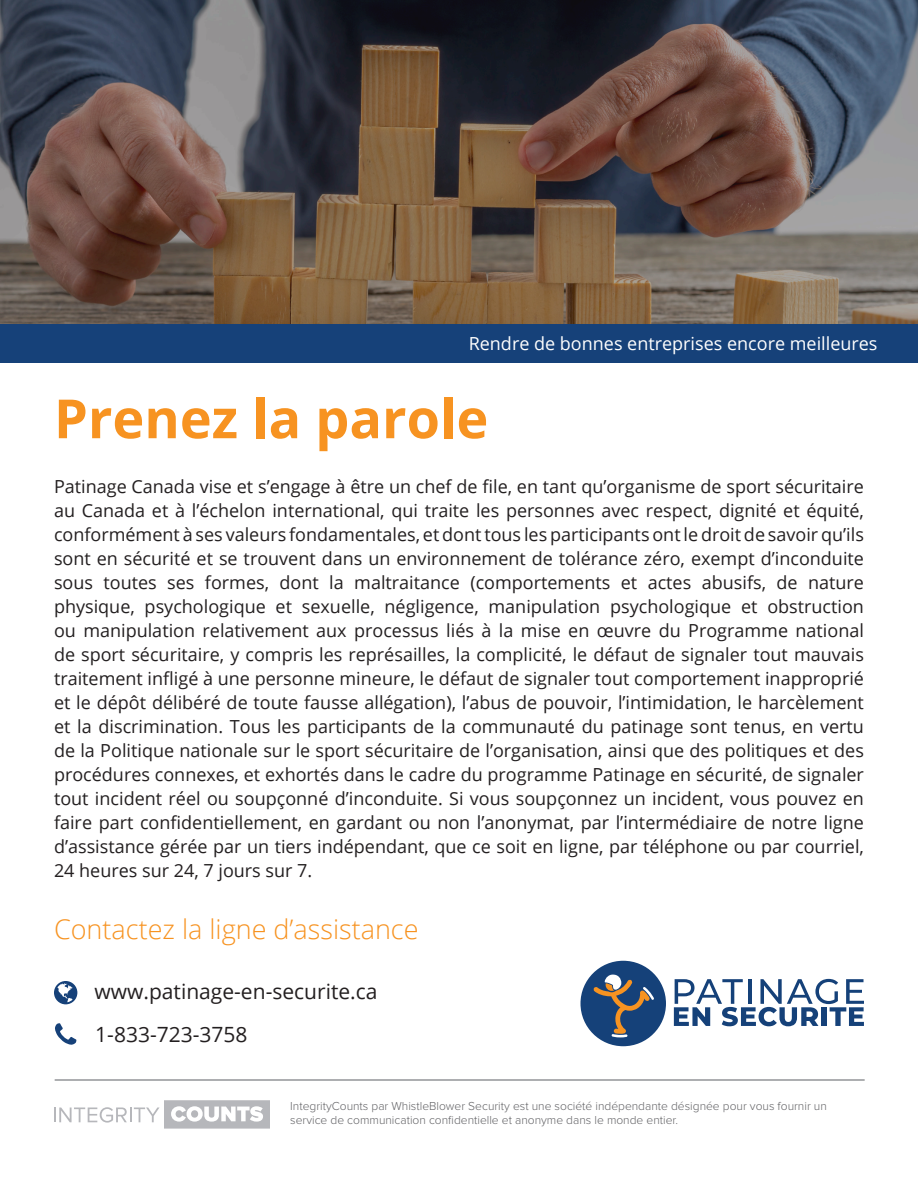
<style>
.page{position:relative;width:918px;height:1188px;background:#fff}
.page>*{position:absolute;margin:0;border:0;box-sizing:border-box;transform-origin:0 0}
.t1{font:700 54px "Open Sans";color:#f79321}
.t2{font:300 27px "Open Sans";color:#f79321}
.t3{font:21px "Open Sans";color:#231f20}
.t4{font:18px/24px "Open Sans";color:#231f20;text-align:justify}
.t5{font:18px "Open Sans";color:#fff}
.t6{font:300 12px/14.4px "Proxima Nova";color:#636366}
</style>
<div class="page">
<svg style="left:0;top:0;width:918px;height:324px;background:#62544e"></svg>
<div style="left:0;top:324px;width:918px;height:39px;background:#164179"></div>
<hr style="left:55px;top:1079px;width:810px;height:2px;background:#939598">
<svg style="left:54px;top:981px;width:23px;height:23px"></svg>
<svg style="left:55px;top:1023px;width:21px;height:22px"></svg>
<svg style="left:54px;top:1100px;width:216px;height:29px"></svg>
<svg style="left:674px;top:979px;width:190px;height:47px"></svg>
<div style="left:581px;top:961px;width:85px;height:85px;background:#154179;border-radius:50%"></div>
<svg style="left:593px;top:974px;width:61px;height:63px"></svg>
<p class="t5" style="left:469px;top:332px;width:410px">Rendre de bonnes entreprises encore meilleures</p>
<p class="t1" style="left:54px;top:381px;width:436px">Prenez la parole</p>
<p class="t4" style="left:54px;top:474px;width:812px">Patinage Canada vise et s’engage à être un chef de file, en tant qu’organisme de sport sécuritaire au Canada et à l’échelon international, qui traite les personnes avec respect, dignité et équité, conformément à ses valeurs fondamentales, et dont tous les participants ont le droit de savoir qu’ils sont en sécurité et se trouvent dans un environnement de tolérance zéro, exempt d’inconduite sous toutes ses formes, dont la maltraitance (comportements et actes abusifs, de nature physique, psychologique et sexuelle, négligence, manipulation psychologique et obstruction ou manipulation relativement aux processus liés à la mise en œuvre du Programme national de sport sécuritaire, y compris les représailles, la complicité, le défaut de signaler tout mauvais traitement infligé à une personne mineure, le défaut de signaler tout comportement inapproprié et le dépôt délibéré de toute fausse allégation), l’abus de pouvoir, l’intimidation, le harcèlement et la discrimination. Tous les participants de la communauté du patinage sont tenus, en vertu de la Politique nationale sur le sport sécuritaire de l’organisation, ainsi que des politiques et des procédures connexes, et exhortés dans le cadre du programme Patinage en sécurité, de signaler tout incident réel ou soupçonné d’inconduite. Si vous soupçonnez un incident, vous pouvez en faire part confidentiellement, en gardant ou non l’anonymat, par l’intermédiaire de notre ligne d’assistance gérée par un tiers indépendant, que ce soit en ligne, par téléphone ou par courriel, 24 heures sur 24, 7 jours sur 7.</p>
<p class="t2" style="left:54px;top:911px;width:366px">Contactez la ligne d’assistance</p>
<p class="t3" style="left:94px;top:977px;width:284px">www.patinage-en-securite.ca</p>
<p class="t3" style="left:95px;top:1020px;width:154px">1-833-723-3758</p>
<p class="t6" style="left:290px;top:1099px;width:538px">IntegrityCounts par WhistleBlower Security est une société indépendante désignée pour vous fournir un service de communication confidentielle et anonyme dans le monde entier.</p>
</div>
